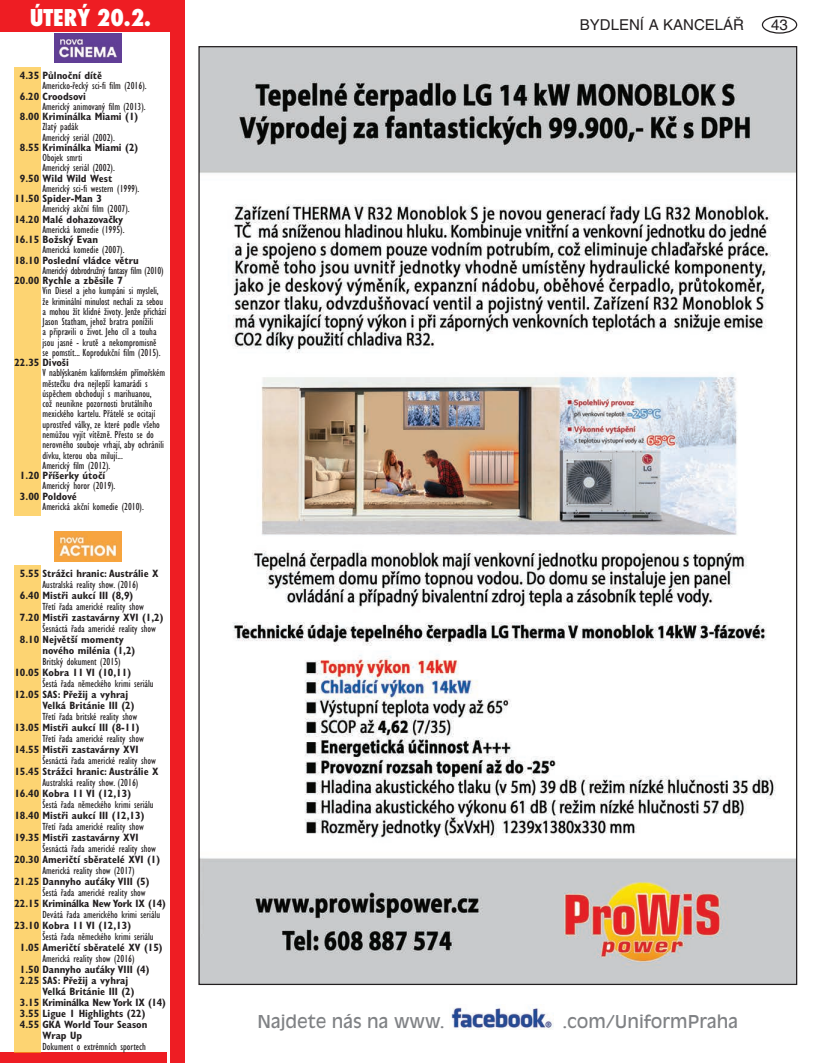
<style>
.page{position:relative;width:815px;height:1063px;background:#fff}
.page>*{position:absolute;margin:0;border:0;box-sizing:border-box;transform-origin:0 0}
.t1{font:800 condensed 22.5px "Futura";color:#fff}
.t2{font:17.5px "Antique Olive CE";color:#808285}
.t3{font:15px "Helvetica CE";color:#231f20}
.t4{font:condensed 10.62px/10.2px "Gill Sans CE";color:#231f20}
.t5{font:700 condensed 10.62px/11px "Gill Sans CE";color:#231f20}
.t6{font:700 condensed 10.62px "Gill Sans CE";letter-spacing:-.02em;color:#231f20}
.t7{font:condensed 10.62px "Gill Sans CE";letter-spacing:-.025em;color:#231f20}
</style>
<div class="page">
<div style="left:762px;top:16px;width:35px;height:18px;border:1px solid #231f20;border-radius:50%"></div>
<img style="left:451px;top:1007px;width:103px;height:23px">
<div style="left:0;top:0;width:184px;height:32px;background:#ee1d23"></div>
<img style="left:54px;top:34px;width:67px;height:29px">
<div style="left:170px;top:0;width:14px;height:1063px;background:#ee1d23"></div>
<div style="left:0;top:1052px;width:167px;height:11px;background:#ee1d23"></div>
<div style="left:14px;top:67px;width:27px;height:449px;background:#fdd472"></div>
<img style="left:54px;top:532px;width:67px;height:29px">
<div style="left:14px;top:565px;width:27px;height:487px;background:#fdd472"></div>
<img style="left:200px;top:48px;width:595px;height:935px">
<h1 class="t1" style="left:30px;top:2px;width:123px">ÚTERÝ 20.2.</h1>
<p class="t5" style="left:20px;top:70px;width:84px">4.35 Půlnoční dítě</p>
<p class="t4" style="left:43px;top:81px;width:106px">Americko-řecký sci-fi film (2016).</p>
<p class="t5" style="left:20px;top:91px;width:68px">6.20 Croodsovi</p>
<p class="t4" style="left:43px;top:101px;width:105px">Americký animovaný film (2013).</p>
<p class="t5" style="left:20px;top:111px;width:120px">8.00 Kriminálka Miami (1)</p>
<p class="t4" style="left:43px;top:122px;width:74px">Zlatý padák<br>Americký seriál (2002).</p>
<p class="t5" style="left:20px;top:142px;width:120px">8.55 Kriminálka Miami (2)</p>
<p class="t4" style="left:43px;top:153px;width:74px">Obojek smrti<br>Americký seriál (2002).</p>
<p class="t5" style="left:20px;top:173px;width:94px">9.50 Wild Wild West</p>
<p class="t4" style="left:43px;top:183px;width:98px">Americký sci-fi western (1999).</p>
<p class="t5" style="left:14px;top:193px;width:89px">11.50 Spider-Man 3</p>
<p class="t4" style="left:43px;top:204px;width:89px">Americký akční film (2007).</p>
<p class="t5" style="left:14px;top:214px;width:110px">14.20 Malé dohazovačky</p>
<p class="t4" style="left:43px;top:224px;width:84px">Americká komedie (1995).</p>
<p class="t5" style="left:14px;top:234px;width:85px">16.15 Božský Evan</p>
<p class="t4" style="left:43px;top:245px;width:84px">Americká komedie (2007).</p>
<p class="t5" style="left:14px;top:255px;width:126px">18.10 Poslední vládce větru</p>
<p class="t7" style="left:43px;top:264px;width:123px">Americký dobrodružný fantasy film (2010)</p>
<p class="t5" style="left:14px;top:275px;width:110px">20.00 Rychle a zběsile 7</p>
<p class="t4" style="left:43px;top:286px;width:125px">Vin Diesel a jeho kumpáni si mysleli, že kriminální minulost nechali za sebou a mohou žít klidné životy. Jenže přichází Jason Statham, jehož bratra ponížili<br>a připravili o život. Jeho cíl a touha jsou jasné - krutě a nekompromisně<br>se pomstít... Koprodukční film (2015).</p>
<p class="t5" style="left:14px;top:357px;width:56px">22.35 Divoši</p>
<p class="t4" style="left:43px;top:368px;width:124px">V nablýskaném kalifornském přímořském městečku dva nejlepší kamarádi s úspěchem obchodují s marihuanou,<br>což neunikne pozornosti brutálního mexického kartelu. Přátelé se ocitají uprostřed války, ze které podle všeho nemůžou vyjít vítězně. Přesto se do nerovného souboje vrhají, aby ochránili dívku, kterou oba milují...<br>Americký film (2012).</p>
<p class="t5" style="left:20px;top:470px;width:87px">1.20 Příšerky útočí</p>
<p class="t4" style="left:43px;top:481px;width:74px">Americký horor (2019).</p>
<p class="t5" style="left:20px;top:490px;width:58px">3.00 Poldové</p>
<p class="t4" style="left:43px;top:501px;width:103px">Americká akční komedie (2010).</p>
<p class="t5" style="left:20px;top:568px;width:140px">5.55 Strážci hranic: Austrálie X</p>
<p class="t4" style="left:43px;top:579px;width:97px">Australská reality show. (2016)</p>
<p class="t5" style="left:20px;top:590px;width:115px">6.40 Mistři aukcí III (8,9)</p>
<p class="t4" style="left:43px;top:601px;width:103px">Třetí řada americké reality show</p>
<p class="t5" style="left:20px;top:612px;width:145px">7.20 Mistři zastavárny XVI (1,2)</p>
<p class="t4" style="left:43px;top:623px;width:115px">Šesnáctá řada americké reality show</p>
<p class="t5" style="left:43px;top:634px;width:94px;text-indent:-23px">8.10 Největší momenty nového milénia (1,2)</p>
<p class="t4" style="left:43px;top:656px;width:80px">Britský dokument (2015)</p>
<p class="t5" style="left:14px;top:667px;width:118px">10.05 Kobra 11 VI (10,11)</p>
<p class="t4" style="left:43px;top:678px;width:113px">Šestá řada německého krimi seriálu</p>
<p class="t5" style="left:43px;top:689px;width:94px;text-indent:-28px">12.05 SAS: Přežij a vyhraj<br>Velká Británie III (2)</p>
<p class="t4" style="left:43px;top:711px;width:96px">Třetí řada britské reality show</p>
<p class="t5" style="left:14px;top:722px;width:127px">13.05 Mistři aukcí III (8-11)</p>
<p class="t4" style="left:43px;top:733px;width:103px">Třetí řada americké reality show</p>
<p class="t5" style="left:14px;top:744px;width:126px">14.55 Mistři zastavárny XVI</p>
<p class="t4" style="left:43px;top:755px;width:115px">Šesnáctá řada americké reality show</p>
<p class="t5" style="left:14px;top:766px;width:146px">15.45 Strážci hranic: Austrálie X</p>
<p class="t4" style="left:43px;top:777px;width:97px">Australská reality show. (2016)</p>
<p class="t5" style="left:14px;top:788px;width:118px">16.40 Kobra 11 VI (12,13)</p>
<p class="t4" style="left:43px;top:799px;width:113px">Šestá řada německého krimi seriálu</p>
<p class="t5" style="left:14px;top:810px;width:132px">18.40 Mistři aukcí III (12,13)</p>
<p class="t4" style="left:43px;top:821px;width:103px">Třetí řada americké reality show</p>
<p class="t5" style="left:14px;top:832px;width:126px">19.35 Mistři zastavárny XVI</p>
<p class="t4" style="left:43px;top:843px;width:115px">Šesnáctá řada americké reality show</p>
<p class="t5" style="left:14px;top:854px;width:147px">20.30 Američtí sběratelé XVI (1)</p>
<p class="t4" style="left:43px;top:865px;width:94px">Americká reality show (2017)</p>
<p class="t5" style="left:14px;top:876px;width:137px">21.25 Dannyho auťáky VIII (5)</p>
<p class="t4" style="left:43px;top:887px;width:105px">Šestá řada americké reality show</p>
<p class="t6" style="left:14px;top:897px;width:153px">22.15 Kriminálka New York IX (14)</p>
<p class="t4" style="left:43px;top:909px;width:119px">Devátá řada amerického krimi seriálu</p>
<p class="t5" style="left:14px;top:920px;width:118px">23.10 Kobra 11 VI (12,13)</p>
<p class="t4" style="left:43px;top:931px;width:113px">Šestá řada německého krimi seriálu</p>
<p class="t5" style="left:20px;top:942px;width:144px">1.05 Američtí sběratelé XV (15)</p>
<p class="t4" style="left:43px;top:953px;width:94px">Americká reality show (2016)</p>
<p class="t5" style="left:20px;top:964px;width:131px">1.50 Dannyho auťáky VIII (4)<br>2.25 SAS: Přežij a vyhraj</p>
<p class="t5" style="left:43px;top:986px;width:94px">Velká Británie III (2)</p>
<p class="t6" style="left:20px;top:996px;width:148px">3.15 Kriminálka New York IX (14)</p>
<p class="t5" style="left:20px;top:1008px;width:127px">3.55 Ligue 1 Highlights (22)</p>
<p class="t5" style="left:20px;top:1019px;width:129px">4.55 GKA World Tour Season</p>
<p class="t5" style="left:43px;top:1030px;width:41px">Wrap Up</p>
<p class="t4" style="left:43px;top:1041px;width:105px">Dokument o extrémních sportech</p>
<h3 class="t3" style="left:580px;top:16px;width:166px">BYDLENÍ A KANCELÁŘ</h3>
<h3 class="t3" style="left:771px;top:16px;width:18px">43</h3>
<h2 class="t2" style="left:257px;top:1012px;width:189px">Najdete nás na www.</h2>
<h2 class="t2" style="left:562px;top:1012px;width:177px">.com/UniformPraha</h2>
</div>
